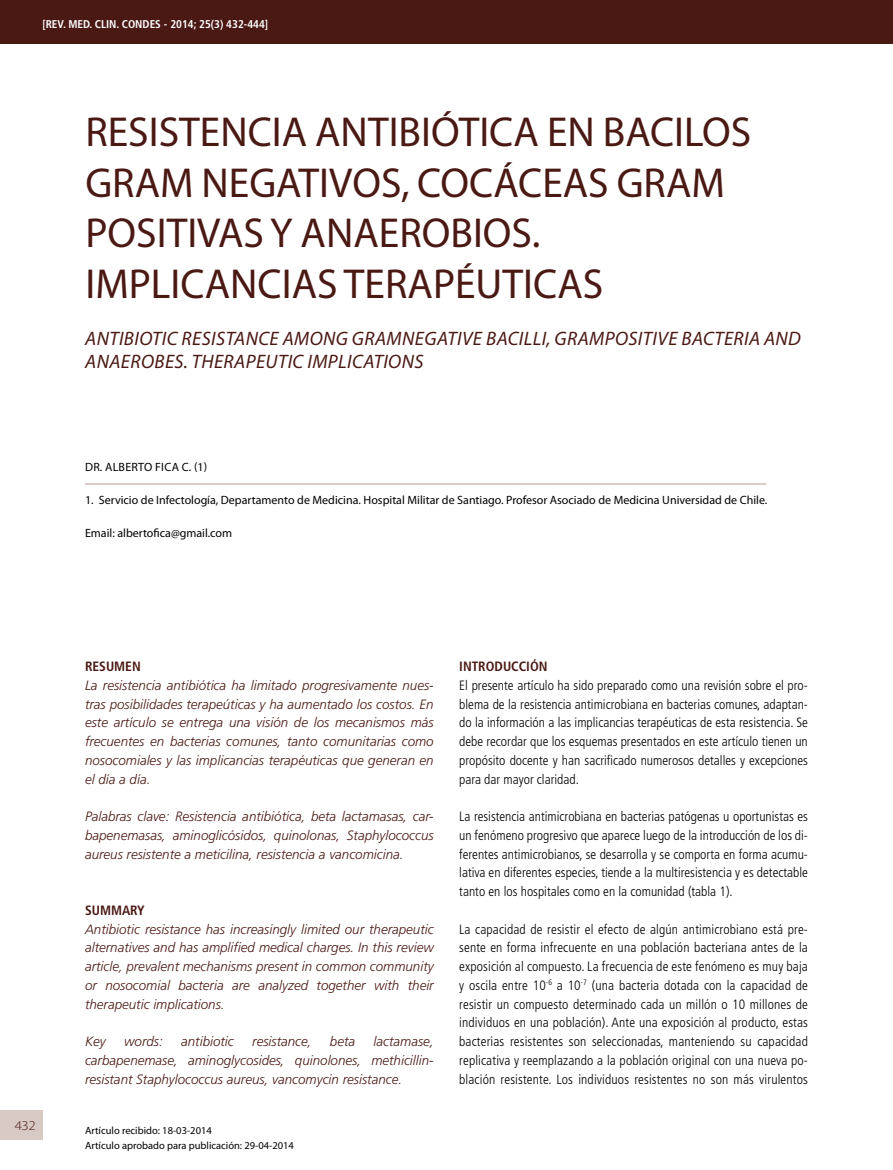
<style>
.page{position:relative;width:893px;height:1170px;background:#fff}
.page>*{position:absolute;margin:0;border:0;box-sizing:border-box;transform-origin:0 0}
.t1{font:42px/50.4px "Myriad Pro";color:#4a1913}
.t2{font:italic 19.5px/23.4px "Myriad Pro";letter-spacing:.02em;color:#4a1913}
.t3{font:300 condensed 13.5px/18.8px "Frutiger";color:#000;text-align:justify}
.t4{font:italic 300 13.5px/18.8px "Frutiger";color:#4a1913;text-align:justify}
.t5{font:700 condensed 13.5px "Frutiger";color:#4a1913}
.t6{font:300 13.5px "Myriad Pro";color:#4a1913;scale:1.1 1}
.t7{font:12px "Myriad Pro";color:#000}
.t8{font:12px "Myriad Pro";letter-spacing:.02em;color:#000}
.t9{font:700 condensed 11.25px "Frutiger";color:#fff}
.t10{font:10.5px/15.8px "Myriad Pro";color:#000}
</style>
<div class="page">
<div style="left:0;top:1110px;width:43px;height:30px;background:#d8c9c5"></div>
<div style="left:0;top:0;width:893px;height:44px;background:#4a1913"></div>
<hr style="left:85px;top:483px;width:681px;height:1px;background:#cebbb6">
<p class="t9" style="left:42px;top:17px;width:227px">[REV. MED. CLIN. CONDES - 2014; 25(3) 432-444]</p>
<h1 class="t1" style="left:85px;top:106px;width:667px">Resistencia antibiótica en bacilos<br>Gram negativos, cocáceas Gram positivas y anaerobios.<br>Implicancias terapéuticas</h1>
<h2 class="t2" style="left:85px;top:326px;width:717px">ANTIBIOTIC RESISTANCE AMONG GRAMNEGATIVE BACILLI, GRAMPOSITIVE BACTERIA AND<br>ANAEROBES. THERAPEUTIC IMPLICATIONS</h2>
<p class="t8" style="left:85px;top:460px;width:124px">Dr. Alberto Fica C. (1)</p>
<p class="t7" style="left:85px;top:493px;width:684px">1. Servicio de I nfectología, Departamento de Medicina. Hospital Militar de Santiago. Profesor Asociado de Medicina Universidad de Chile.</p>
<p class="t7" style="left:85px;top:526px;width:149px">Email: albertofica@gmail.com</p>
<p class="t6" style="left:15px;top:1117px;width:21px">432</p>
<p class="t5" style="left:85px;top:658px;width:57px">RESUMEN</p>
<p class="t4" style="left:85px;top:675px;width:350px">La resistencia antibiótica ha limitado progresivamente nues&shy;tras posibilidades terapeúticas y ha aumentado los costos. En este artículo se entrega una visión de los mecanismos más frecuentes en bacterias comunes, tanto comunitarias como nosocomiales y las implicancias terapéuticas que generan en el día a día.</p>
<p class="t4" style="left:85px;top:807px;width:350px">Palabras clave: Resistencia antibiótica, beta lactamasas, car&shy;bapenemasas, aminoglicósidos, quinolonas, Staphylococcus aureus resistente a meticilina, resistencia a vancomicina.</p>
<p class="t5" style="left:85px;top:902px;width:61px">SUMMARY</p>
<p class="t4" style="left:85px;top:919px;width:350px">Antibiotic resistance has increasingly limited our therapeutic alternatives and has amplified medical charges. In this review article, prevalent mechanisms present in common community or nosocomial bacteria are analyzed together with their therapeutic implications.</p>
<p class="t4" style="left:85px;top:1032px;width:22px">Key</p>
<p class="t4" style="left:124px;top:1032px;width:40px">words:</p>
<p class="t4" style="left:181px;top:1032px;width:54px">antibiotic</p>
<p class="t4" style="left:252px;top:1032px;width:61px">resistance,</p>
<p class="t4" style="left:330px;top:1032px;width:27px">beta</p>
<p class="t4" style="left:85px;top:1032px;width:350px;text-indent:289px">lactamase, carbapenemase, aminoglycosides, quinolones, methicillin&shy;resistant Staphylococcus aureus, vancomycin resistance.</p>
<p class="t10" style="left:85px;top:1121px;width:210px">Artículo recibido: 18-03-2014<br>Artículo aprobado para publicación: 29-04-2014</p>
<p class="t5" style="left:459px;top:658px;width:90px">INTRODUCCIÓN</p>
<p class="t3" style="left:459px;top:675px;width:350px">El presente artículo ha sido preparado como una revisión sobre el pro&shy;blema de la resistencia antimicrobiana en bacterias comunes, adaptan&shy;do la información a las implicancias terapéuticas de esta resistencia. Se debe recordar que los esquemas presentados en este artículo tienen un propósito docente y han sacrificado numerosos detalles y excepciones para dar mayor claridad.</p>
<p class="t3" style="left:459px;top:807px;width:350px">La resistencia antimicrobiana en bacterias patógenas u oportunistas es un fenómeno progresivo que aparece luego de la introducción de los di&shy;ferentes antimicrobianos, se desarrolla y se comporta en forma acumu&shy;lativa en diferentes especies, tiende a la multiresistencia y es detectable tanto en los hospitales como en la comunidad (tabla 1).</p>
<p class="t3" style="left:459px;top:919px;width:350px">La capacidad de resistir el efecto de algún antimicrobiano está pre&shy;sente en forma infrecuente en una población bacteriana antes de la exposición al compuesto. La frecuencia de este fenómeno es muy baja y oscila entre 10<sup>-6</sup> a 10<sup>-7</sup> (una bacteria dotada con la capacidad de resistir un compuesto determinado cada un millón o 10 millones de individuos en una población). Ante una exposición al producto, estas bacterias resistentes son seleccionadas, manteniendo su capacidad replicativa y reemplazando a la población original con una nueva po&shy;blación resistente. Los individuos resistentes no son más virulentos</p>
</div>
